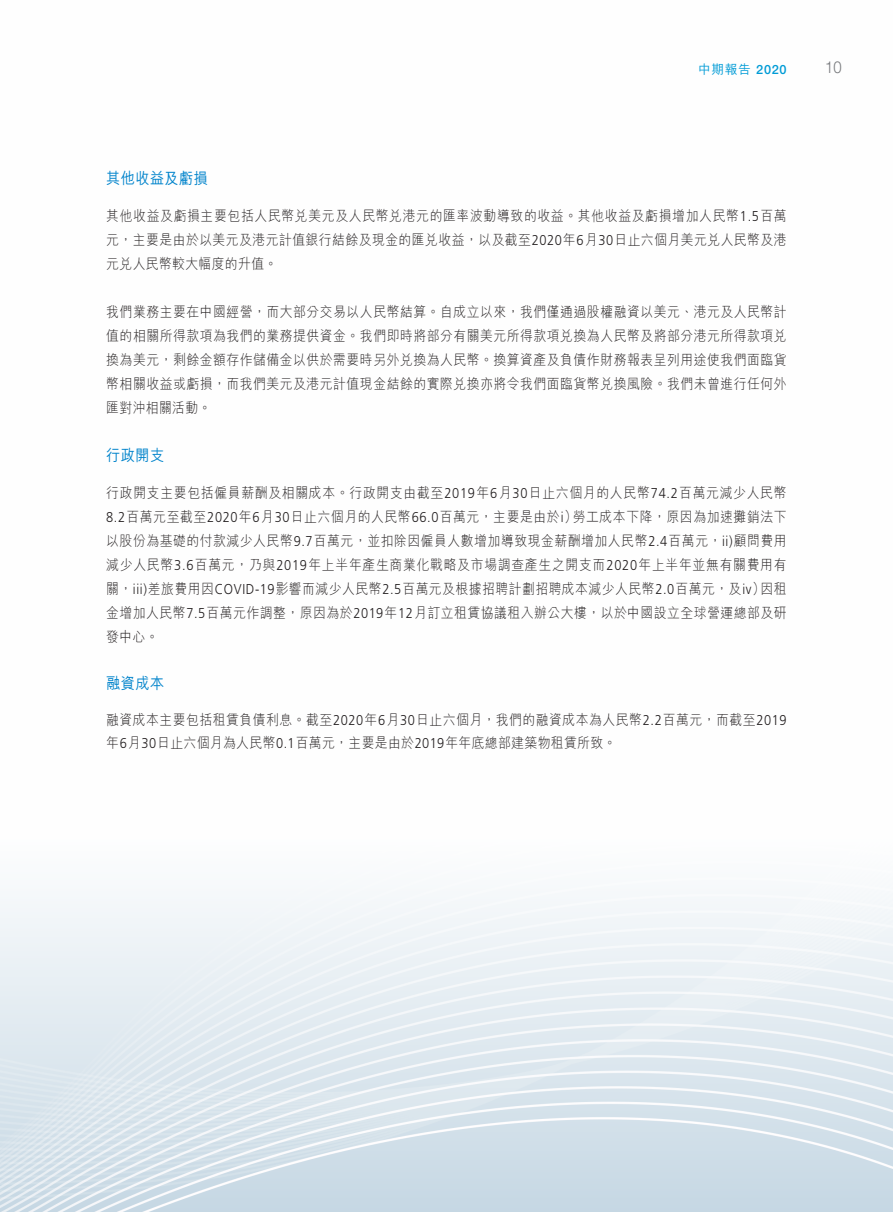
<style>
.page{position:relative;width:893px;height:1212px;background:#fff}
.page>*{position:absolute;margin:0;border:0;box-sizing:border-box;transform-origin:0 0}
.t1{font:300 16.5px "Helvetica Neue LT Std";color:#76787b;scale:.9 1}
.t2{font:500 15.75px "M Hei HK";letter-spacing:.03em;color:#0083cb;scale:.9 1}
.t3{font:300 14.25px/24px "M Hei HK";letter-spacing:.04em;color:#231f20;text-align:justify;scale:.9 1}
.t4{font:500 12.75px "M Hei HK";color:#009bd6}
.s1{font-family:"Helvetica Neue LT Std"}
.s2{font-family:"Frutiger LT Std"}
</style>
<div class="page">
<svg style="left:0;top:897px;width:893px;height:315px"></svg>
<p class="t4" style="left:698px;top:60px;width:90px">中期報告 <span class="s1">2020</span></p>
<p class="t2" style="left:106px;top:167px;width:114px">其他收益及虧損</p>
<p class="t3" style="left:106px;top:203px;width:757px">其他收益及虧損主要包括人民幣兌美元及人民幣兌港元的匯率波動導致的收益。其他收益及虧損增加人民幣<span class="s2">1.5</span>百萬元，主要是由於以美元及港元計值銀行結餘及現金的匯兌收益，以及截至<span class="s2">2020</span>年 月<span class="s2">6 30</span>日止六個月美元兌人民幣及港元兌人民幣較大幅度的升值。</p>
<p class="t3" style="left:106px;top:299px;width:757px">我們業務主要在中國經營，而大部分交易以人民幣結算。自成立以來，我們僅通過股權融資以美元、港元及人民幣計值的相關所得款項為我們的業務提供資金。我們即時將部分有關美元所得款項兌換為人民幣及將部分港元所得款項兌換為美元，剩餘金額存作儲備金以供於需要時另外兌換為人民幣。換算資產及負債作財務報表呈列用途使我們面臨貨幣相關收益或虧損，而我們美元及港元計值現金結餘的實際兌換亦將令我們面臨貨幣兌換風險。我們未曾進行任何外匯對沖相關活動。</p>
<p class="t2" style="left:106px;top:444px;width:66px">行政開支</p>
<p class="t3" style="left:106px;top:480px;width:757px;text-align:right">行政開支主要包括僱員薪酬及相關成本。行政開支由截至<span class="s2">2019</span>年 月<span class="s2">6 30</span>日止六個月的人民幣<span class="s2">74.2</span>百萬元減少人民幣勞工成本下降，原因為加速攤銷法下</p>
<p class="t3" style="left:106px;top:504px;width:524px"><span class="s2">8.2</span>百萬元至截至<span class="s2">2020</span>年 月<span class="s2">6 30</span>日止六個月的人民幣<span class="s2">66.0</span>百萬元，主要是由於<span class="s2">i</span>）</p>
<p class="t3" style="left:106px;top:528px;width:757px">以股份為基礎的付款減少人民幣<span class="s2">9.7</span>百萬元，並扣除因僱員人數增加導致現金薪酬增加人民幣<span class="s2">2.4</span>百萬元， <span class="s2">)i i</span> 顧問費用</p>
<p class="t3" style="left:106px;top:552px;width:757px">減少人民幣<span class="s2">3.6</span>百萬元，乃與<span class="s2">2019</span>年上半年產生商業化戰略及市場調查產生之開支而<span class="s2">2020</span>年上半年並無有關費用有</p>
<p class="t3" style="left:760px;top:576px;width:31px">因租</p>
<p class="t3" style="left:106px;top:576px;width:757px;text-align:left">關，<span class="s2">iii)</span>差旅費用因<span class="s2">COVID-19</span>影響而減少人民幣<span class="s2">2.5</span>百萬元及根據招聘計劃招聘成本減少人民幣<span class="s2">2.0</span>百萬元，及<span class="s2">iv</span>）<br>金增加人民幣<span class="s2">7.5</span>百萬元作調整，原因為於<span class="s2">2019</span>年<span class="s2">12</span>月訂立租賃協議租入辦公大樓，以於中國設立全球營運總部及研發中心。</p>
<p class="t2" style="left:106px;top:672px;width:66px">融資成本</p>
<p class="t3" style="left:106px;top:708px;width:757px;line-height:23.2px">融資成本主要包括租賃負債利息。截至<span class="s2">2020</span>年 月<span class="s2">6 30</span>日止六個月，我們的融資成本為人民幣<span class="s2">2.2</span>百萬元，而截至<span class="s2">2019</span>年 月<span class="s2">6 30</span>日止六個月為人民幣<span class="s2">0.1</span>百萬元，主要是由於<span class="s2">2019</span>年年底總部建築物租賃所致。</p>
<p class="t1" style="left:825px;top:57px;width:20px">10</p>
</div>
